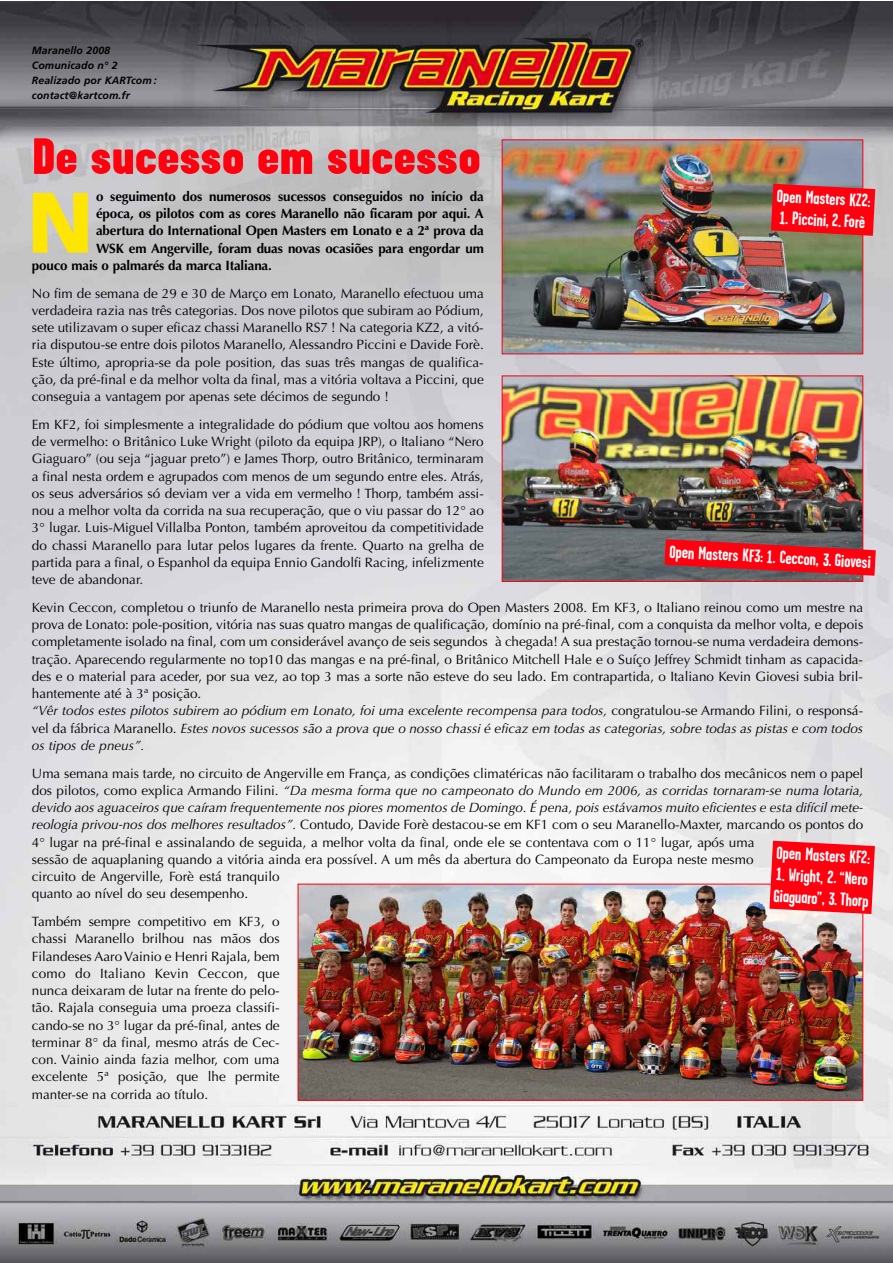
<style>
.page{position:relative;width:893px;height:1263px;background:#fff}
.page>*{position:absolute;margin:0;border:0;box-sizing:border-box;transform-origin:0 0}
.t1{font:900 85.5px "Frutiger";color:#ffe602}
.t2{font:900 51px "Garage Gothic";letter-spacing:.01em;color:#ff000f;scale:1.1 1}
.t3{font:700 18px/21.6px "Garage Gothic";color:#fff}
.t4{font:13.5px/17.2px "Optima";color:#000;text-align:justify}
.t5{font:700 13.5px "Optima";letter-spacing:-.01em;color:#000}
.t6{font:italic 700 10.5px/15px "Frutiger";letter-spacing:.01em;color:#000}
.s1{font-style:italic}
</style>
<div class="page">
<img style="left:0;top:1px;width:892px;height:1262px">
<img style="left:504px;top:142px;width:357px;height:210px">
<div style="left:502px;top:140px;width:361px;height:214px;border:1px solid #ff000f"></div>
<img style="left:504px;top:378px;width:357px;height:202px">
<div style="left:502px;top:376px;width:361px;height:206px;border:1px solid #ff000f"></div>
<img style="left:300px;top:886px;width:561px;height:212px">
<svg style="left:771px;top:184px;width:104px;height:52px;background:#f1101c"></svg>
<svg style="left:664px;top:539px;width:212px;height:37px;background:#ce212d"></svg>
<svg style="left:769px;top:841px;width:106px;height:73px;background:#fc1725"></svg>
<p class="t6" style="left:32px;top:44px;width:126px">Maranello 2008<br>Comunicado n° 2<br>Realizado por KARTcom : contact@kartcom.fr</p>
<h2 class="t2" style="left:32px;top:127px;width:409px">De sucesso em sucesso</h2>
<h3 class="t3" style="left:777px;top:185px;width:96px;rotate:3deg">Open Masters KZ2:</h3>
<h3 class="t3" style="left:780px;top:207px;width:87px;rotate:3deg">1. Piccini, 2. Forè</h3>
<h1 class="t1" style="left:27px;top:188px;width:68px">N</h1>
<p class="t5" style="left:96px;top:188px;width:389px">o seguimento dos numerosos sucessos conseguidos no início da</p>
<p class="t5" style="left:96px;top:206px;width:389px">época, os pilotos com as cores Maranello não ficaram por aqui. A</p>
<p class="t5" style="left:96px;top:223px;width:389px">abertura do International Open Masters em Lonato e a 2ª prova da</p>
<p class="t5" style="left:96px;top:240px;width:389px">WSK em Angerville, foram duas novas ocasiões para engordar um</p>
<p class="t5" style="left:32px;top:257px;width:241px">pouco mais o palmarés da marca Italiana.</p>
<p class="t4" style="left:32px;top:285px;width:453px">No fim de semana de 29 e 30 de Março em Lonato, Maranello efectuou uma verdadeira razia nas três categorias. Dos nove pilotos que subiram ao Pódium, sete utilizavam o super eficaz chassi Maranello RS7 ! Na categoria KZ2, a vitó&shy;ria disputou-se entre dois pilotos Maranello, Alessandro Piccini e Davide Forè.<br>Este último, apropria-se da pole position, das suas três mangas de qualifica&shy;ção, da pré-final e da melhor volta da final, mas a vitória voltava a Piccini, que conseguia a vantagem por apenas sete décimos de segundo !</p>
<p class="t4" style="left:32px;top:416px;width:453px">Em KF2, foi simplesmente a integralidade do pódium que voltou aos homens de vermelho: o Britânico Luke Wright (piloto da equipa JRP), o Italiano “Nero Giaguaro” (ou seja “jaguar preto”) e James Thorp, outro Britânico, terminaram a final nesta ordem e agrupados com menos de um segundo entre eles. Atrás, os seus adversários só deviam ver a vida em vermelho ! Thorp, também assi&shy;nou a melhor volta da corrida na sua recuperação, que o viu passar do 12° ao 3° lugar. Luis-Miguel Villalba Ponton, também aproveitou da competitividade do chassi Maranello para lutar pelos lugares da frente. Quarto na grelha de partida para a final, o Espanhol da equipa Ennio Gandolfi Racing, infelizmente teve de abandonar.</p>
<p class="t4" style="left:32px;top:599px;width:833px;text-align:left">Kevin Ceccon, completou o triunfo de Maranello nesta primeira prova do Open Masters 2008. Em KF3, o Italiano reinou como um mestre na prova de Lonato: pole-position, vitória nas suas quatro mangas de qualificação, domínio na pré-final, com a conquista da melhor volta, e depois completamente isolado na final, com um considerável avanço de seis segundos à chegada! A sua prestação tornou-se numa verdadeira demons&shy;tração. Aparecendo regularmente no top10 das mangas e na pré-final, o Britânico Mitchell Hale e o Suíço Jeffrey Schmidt tinham as capacida&shy;des e o material para aceder, por sua vez, ao top 3 mas a sorte não esteve do seu lado. Em contrapartida, o Italiano Kevin Giovesi subia bril&shy;hantemente até à 3ª posição.<br><span class="s1">“Vêr todos estes pilotos subirem ao pódium em Lonato, foi uma excelente recompensa para todos,</span> congratulou-se Armando Filini, o responsá&shy;vel da fábrica Maranello. <span class="s1">Estes novos sucessos são a prova que o nosso chassi é eficaz em todas as categorias, sobre todas as pistas e com todos os tipos de pneus”.</span></p>
<p class="t4" style="left:32px;top:765px;width:833px;text-align:left">Uma semana mais tarde, no circuito de Angerville em França, as condições climatéricas não facilitaram o trabalho dos mecânicos nem o papel dos pilotos, como explica Armando Filini. <span class="s1">“Da mesma forma que no campeonato do Mundo em 2006, as corridas tornaram-se numa lotaria, devido aos aguaceiros que caíram frequentemente nos piores momentos de Domingo. É pena, pois estávamos muito eficientes e esta difícil mete&shy;reologia privou-nos dos melhores resultados”.</span> Contudo, Davide Forè destacou-se em KF1 com o seu Maranello-Maxter, marcando os pontos do 4° lugar na pré-final e assinalando de seguida, a melhor volta da final, onde ele se contentava com o 11° lugar, após uma<br>sessão de aquaplaning quando a vitória ainda era possível. A um mês da abertura do Campeonato da Europa neste mesmo<br>circuito de Angerville, Forè está tranquilo<br>quanto ao nível do seu desempenho.</p>
<p class="t4" style="left:32px;top:913px;width:249px">Também sempre competitivo em KF3, o chassi Maranello brilhou nas mãos dos Filandeses Aaro Vainio e Henri Rajala, bem como do Italiano Kevin Ceccon, que nunca deixaram de lutar na frente do pelo&shy;tão. Rajala conseguia uma proeza classifi&shy;cando-se no 3° lugar da pré-final, antes de terminar 8° da final, mesmo atrás de Cec&shy;con. Vainio ainda fazia melhor, com uma excelente 5ª posição, que lhe permite manter-se na corrida ao título.</p>
<h3 class="t3" style="left:670px;top:541px;width:203px;rotate:3deg">Open Masters KF3: 1. Ceccon, 3. Giovesi</h3>
<h3 class="t3" style="left:777px;top:842px;width:95px;rotate:3deg">Open Masters KF2:</h3>
<h3 class="t3" style="left:775px;top:863px;width:97px;rotate:3deg">1. Wright, 2. “Nero<br>Giaguaro”, 3. Thorp</h3>
</div>
